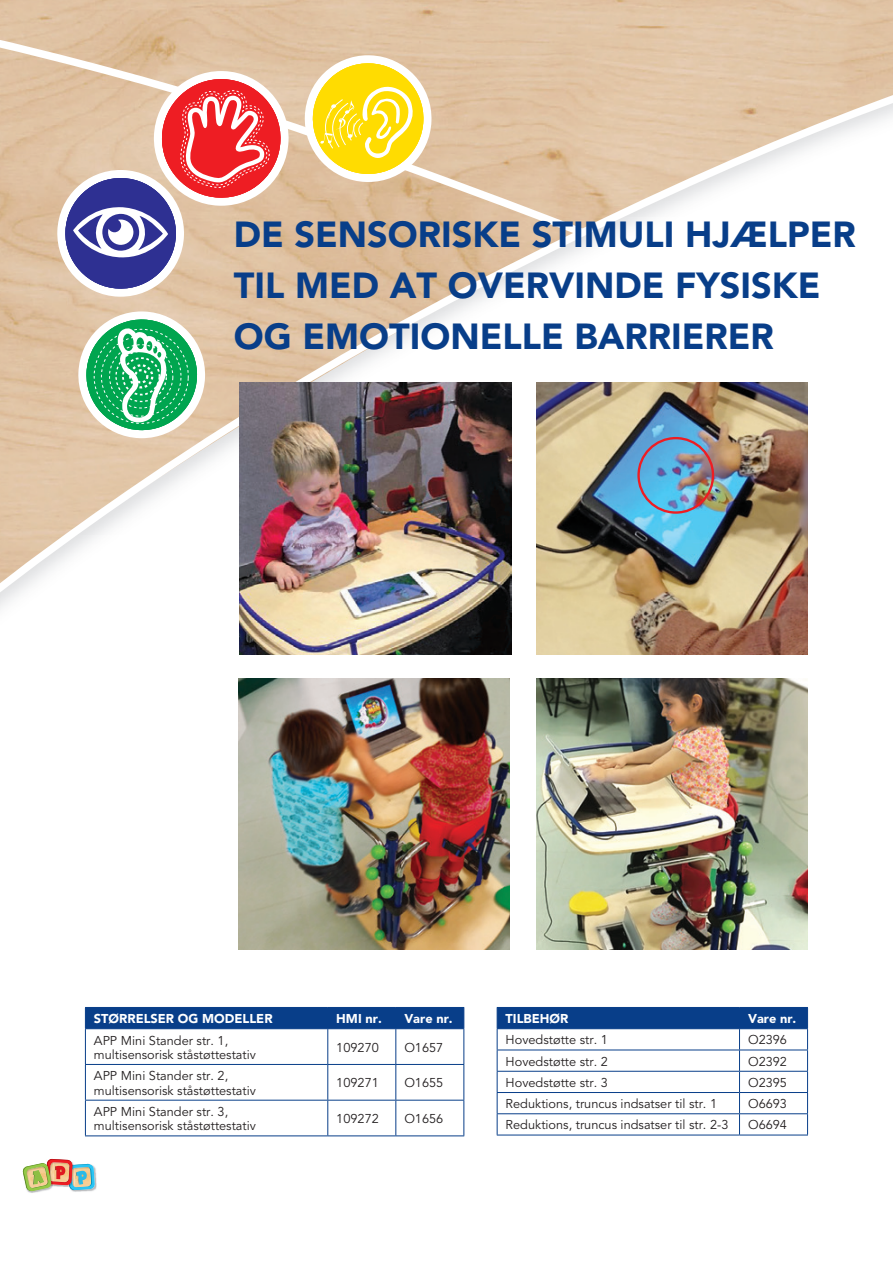
<style>
.page{position:relative;width:893px;height:1263px;background:#fff}
.page>*{position:absolute;margin:0;border:0;box-sizing:border-box;transform-origin:0 0}
.t1{font:900 36px/51px "Avenir";color:#083e89}
.t2{font:12.75px/14.2px "Avenir";color:#231f20}
.t3{font:900 12.75px "Avenir";color:#fff}
</style>
<div class="page">
<svg style="left:0;top:0;width:804px;height:618px"></svg>
<svg style="left:0;top:34px;width:585px;height:202px;background:#dfc1a1"></svg>
<svg style="left:57px;top:71px;width:233px;height:226px"></svg>
<svg style="left:78px;top:311px;width:128px;height:127px"></svg>
<svg style="left:304px;top:55px;width:127px;height:127px"></svg>
<img style="left:73px;top:1168px;width:24px;height:24px">
<img style="left:27px;top:1191px;width:15px;height:2px">
<img style="left:22px;top:1159px;width:73px;height:32px">
<img style="left:804px;top:0;width:5px;height:151px">
<svg style="left:809px;top:0;width:84px;height:149px"></svg>
<img style="left:536px;top:383px;width:272px;height:271px">
<div style="left:637px;top:437px;width:77px;height:77px;border:2px solid #ee1d23;border-radius:50%"></div>
<img style="left:238px;top:678px;width:272px;height:271px">
<img style="left:536px;top:678px;width:272px;height:271px">
<img style="left:240px;top:383px;width:271px;height:271px">
<img style="left:789px;top:374px;width:19px;height:107px">
<div style="left:85px;top:1007px;width:446px;height:154px;background:#fff"></div>
<svg style="left:85px;top:1007px;width:379px;height:26px;background:#2c5a9a"></svg>
<hr style="left:85px;top:1028px;width:243px;height:1px;background:#083e89">
<hr style="left:85px;top:1029px;width:1px;height:35px;background:#083e89">
<hr style="left:328px;top:1028px;width:68px;height:1px;background:#083e89">
<hr style="left:327px;top:1029px;width:1px;height:35px;background:#083e89">
<hr style="left:396px;top:1028px;width:68px;height:1px;background:#083e89">
<hr style="left:395px;top:1029px;width:1px;height:35px;background:#083e89">
<hr style="left:463px;top:1029px;width:1px;height:35px;background:#083e89">
<hr style="left:85px;top:1064px;width:243px;height:1px;background:#083e89">
<hr style="left:85px;top:1065px;width:1px;height:35px;background:#083e89">
<hr style="left:328px;top:1064px;width:68px;height:1px;background:#083e89">
<hr style="left:327px;top:1065px;width:1px;height:35px;background:#083e89">
<hr style="left:396px;top:1064px;width:68px;height:1px;background:#083e89">
<hr style="left:395px;top:1065px;width:1px;height:35px;background:#083e89">
<hr style="left:463px;top:1065px;width:1px;height:35px;background:#083e89">
<hr style="left:85px;top:1100px;width:243px;height:1px;background:#083e89">
<hr style="left:85px;top:1100px;width:1px;height:35px;background:#083e89">
<hr style="left:328px;top:1100px;width:68px;height:1px;background:#083e89">
<hr style="left:327px;top:1100px;width:1px;height:35px;background:#083e89">
<hr style="left:396px;top:1100px;width:68px;height:1px;background:#083e89">
<hr style="left:395px;top:1100px;width:1px;height:35px;background:#083e89">
<hr style="left:463px;top:1100px;width:1px;height:35px;background:#083e89">
<hr style="left:85px;top:1135px;width:243px;height:1px;background:#083e89">
<hr style="left:328px;top:1135px;width:68px;height:1px;background:#083e89">
<hr style="left:396px;top:1135px;width:68px;height:1px;background:#083e89">
<svg style="left:497px;top:1007px;width:311px;height:128px"></svg>
<hr style="left:497px;top:1135px;width:242px;height:1px;background:#083e89">
<hr style="left:739px;top:1135px;width:69px;height:1px;background:#083e89">
<h1 class="t1" style="left:234px;top:209px;width:623px">DE SENSORISKE STIMULI HJÆLPER<br>TIL MED AT OVERVINDE FYSISKE<br>OG EMOTIONELLE BARRIERER</h1>
<p class="t3" style="left:94px;top:1011px;width:180px">STØRRELSER OG MODELLER</p>
<p class="t3" style="left:336px;top:1011px;width:47px">HMI nr.</p>
<p class="t3" style="left:404px;top:1011px;width:50px">Vare nr.</p>
<p class="t2" style="left:94px;top:1033px;width:164px">APP Mini Stander str. 1, multisensorisk ståstøttestativ</p>
<p class="t2" style="left:336px;top:1040px;width:44px">109270</p>
<p class="t2" style="left:404px;top:1040px;width:40px">O1657</p>
<p class="t2" style="left:94px;top:1069px;width:164px">APP Mini Stander str. 2, multisensorisk ståstøttestativ</p>
<p class="t2" style="left:336px;top:1076px;width:44px">109271</p>
<p class="t2" style="left:404px;top:1076px;width:40px">O1655</p>
<p class="t2" style="left:94px;top:1105px;width:164px">APP Mini Stander str. 3, multisensorisk ståstøttestativ</p>
<p class="t2" style="left:336px;top:1112px;width:44px">109272</p>
<p class="t2" style="left:404px;top:1112px;width:40px">O1656</p>
<p class="t3" style="left:506px;top:1011px;width:64px">TILBEHØR</p>
<p class="t3" style="left:748px;top:1011px;width:50px">Vare nr.</p>
<p class="t2" style="left:506px;top:1033px;width:104px">Hovedstøtte str. 1</p>
<p class="t2" style="left:748px;top:1033px;width:40px">O2396</p>
<p class="t2" style="left:506px;top:1054px;width:104px">Hovedstøtte str. 2</p>
<p class="t2" style="left:748px;top:1054px;width:40px">O2392</p>
<p class="t2" style="left:506px;top:1076px;width:104px">Hovedstøtte str. 3</p>
<p class="t2" style="left:748px;top:1076px;width:40px">O2395</p>
<p class="t2" style="left:506px;top:1097px;width:213px">Reduktions, truncus indsatser til str. 1</p>
<p class="t2" style="left:748px;top:1097px;width:40px">O6693</p>
<p class="t2" style="left:506px;top:1118px;width:224px">Reduktions, truncus indsatser til str. 2-3</p>
<p class="t2" style="left:748px;top:1118px;width:40px">O6694</p>
</div>
